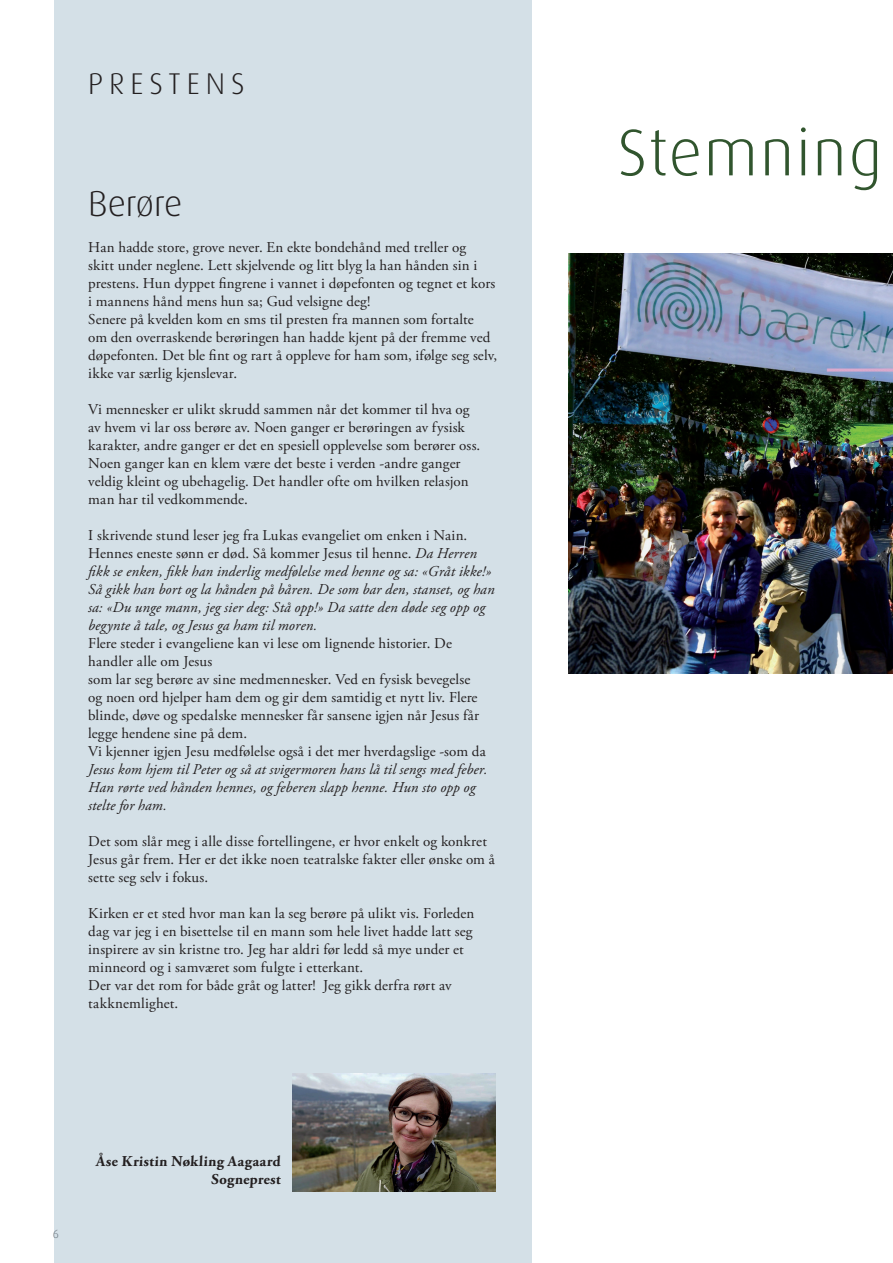
<style>
.page{position:relative;width:893px;height:1263px;background:#fff}
.page>*{position:absolute;margin:0;border:0;box-sizing:border-box;transform-origin:0 0}
.t1{font:300 66px "Dax OT";letter-spacing:.03em;color:#31552e}
.t2{font:300 36px "Dax OT";letter-spacing:-.01em;color:#231f20}
.t3{font:300 30px "Dax OT";letter-spacing:.2em;color:#231f20}
.t4{font:15px/18px "Adobe Garamond Pro";letter-spacing:.005em;color:#231f20}
.t5{font:italic 15px/18px "Adobe Garamond Pro";letter-spacing:.005em;color:#231f20}
.t6{font:700 15px/18px "Adobe Garamond Pro";letter-spacing:.04em;color:#231f20;text-align:right}
.t7{font:300 12px "Dax OT";color:#6c6d70}
.s1{font-style:normal}
</style>
<div class="page">
<div style="left:54px;top:0;width:477px;height:1263px;background:#d4e0e7"></div>
<img style="left:293px;top:1073px;width:203px;height:118px">
<img style="left:569px;top:254px;width:324px;height:420px">
<h3 class="t3" style="left:88px;top:55px;width:158px">PRESTENS</h3>
<h2 class="t2" style="left:88px;top:169px;width:96px">Berøre</h2>
<p class="t4" style="left:88px;top:239px;width:410px">Han hadde store, grove never. En ekte bondehånd med treller og<br>skitt under neglene. Lett skjelvende og litt blyg la han hånden sin i prestens. Hun dyppet fingrene i vannet i døpefonten og tegnet et kors i mannens hånd mens hun sa; Gud velsigne deg!<br>Senere på kvelden kom en sms til presten fra mannen som fortalte<br>om den overraskende berøringen han hadde kjent på der fremme ved døpefonten. Det ble fint og rart å oppleve for ham som, ifølge seg selv, ikke var særlig kjenslevar.</p>
<p class="t4" style="left:88px;top:401px;width:394px">Vi mennesker er ulikt skrudd sammen når det kommer til hva og av hvem vi lar oss berøre av. Noen ganger er berøringen av fysisk karakter, andre ganger er det en spesiell opplevelse som berører oss.<br>Noen ganger kan en klem være det beste i verden -andre ganger veldig kleint og ubehagelig. Det handler ofte om hvilken relasjon man har til vedkommende.</p>
<p class="t5" style="left:88px;top:527px;width:408px"><span class="s1">I skrivende stund leser jeg fra Lukas evangeliet om enken i Nain.<br>Hennes eneste sønn er død. Så kommer Jesus til henne.</span> Da Herren fikk se enken, fikk han inderlig medfølelse med henne og sa: «Gråt ikke!» Så gikk han bort og la hånden på båren. De som bar den, stanset, og han sa: «Du unge mann, jeg sier deg: Stå opp!» Da satte den døde seg opp og begynte å tale, og Jesus ga ham til moren.</p>
<p class="t4" style="left:88px;top:635px;width:399px">Flere steder i evangeliene kan vi lese om lignende historier. De handler alle om Jesus<br>som lar seg berøre av sine medmennesker. Ved en fysisk bevegelse og noen ord hjelper ham dem og gir dem samtidig et nytt liv. Flere blinde, døve og spedalske mennesker får sansene igjen når Jesus får legge hendene sine på dem.<br>Vi kjenner igjen Jesu medfølelse også i det mer hverdagslige -som da</p>
<p class="t5" style="left:88px;top:761px;width:401px">Jesus kom hjem til Peter og så at svigermoren hans lå til sengs med feber.<br>Han rørte ved hånden hennes, og feberen slapp henne. Hun sto opp og stelte for ham.</p>
<p class="t4" style="left:88px;top:833px;width:408px">Det som slår meg i alle disse fortellingene, er hvor enkelt og konkret<br>Jesus går frem. Her er det ikke noen teatralske fakter eller ønske om å sette seg selv i fokus.</p>
<p class="t4" style="left:88px;top:905px;width:388px">Kirken er et sted hvor man kan la seg berøre på ulikt vis. Forleden dag var jeg i en bisettelse til en mann som hele livet hadde latt seg inspirere av sin kristne tro. Jeg har aldri før ledd så mye under et minneord og i samværet som fulgte i etterkant.<br>Der var det rom for både gråt og latter! Jeg gikk derfra rørt av takknemlighet.</p>
<p class="t7" style="left:53px;top:1223px;width:8px">6</p>
<p class="t6" style="left:96px;top:1152px;width:186px">Åse Kristin Nøkling Aagaard<br>Sogneprest</p>
<h1 class="t1" style="left:617px;top:90px;width:266px">Stemning</h1>
</div>
